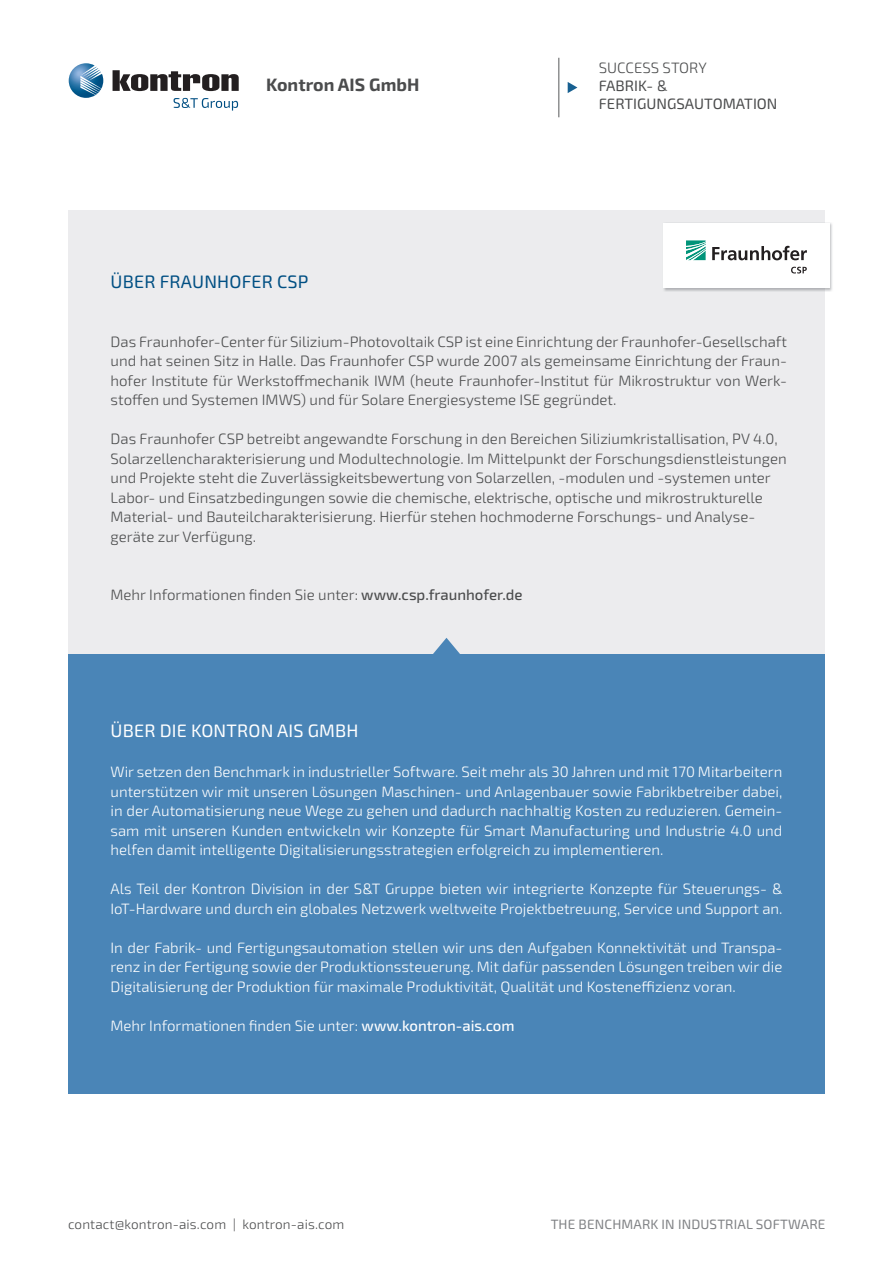
<style>
.page{position:relative;width:893px;height:1263px;background:#fff}
.page>*{position:absolute;margin:0;border:0;box-sizing:border-box;transform-origin:0 0}
.t1{font:18px "Sn T";letter-spacing:.01em;color:#fff}
.t2{font:18px "Sn T";letter-spacing:.01em;color:#004f83}
.t3{font:700 17.85px "Sn T";color:#4b4c4d}
.t4{font:300 15px/19.5px "Sn T";color:#fff;text-align:justify}
.t5{font:300 15px/19.5px "Sn T";color:#4b4c4d;text-align:justify}
.t6{font:15px/18px "Sn T";color:#4b4c4d}
.t7{font:300 13.5px "Sn T";letter-spacing:.01em;color:#4b4c4d}
.t8{font:13.5px "Sn T";letter-spacing:.01em;color:#808285}
.s1{font-weight:500}
</style>
<div class="page">
<img style="left:69px;top:63px;width:34px;height:35px">
<svg style="left:113px;top:70px;width:126px;height:21px"></svg>
<svg style="left:174px;top:98px;width:64px;height:13px"></svg>
<hr style="left:558px;top:58px;width:1px;height:59px;background:#57585a">
<svg style="left:568px;top:82px;width:9px;height:11px"></svg>
<div style="left:68px;top:210px;width:757px;height:448px;background:#ececee"></div>
<div style="left:68px;top:654px;width:757px;height:440px;background:#4a85b7"></div>
<img style="left:664px;top:222px;width:168px;height:70px">
<div style="left:663px;top:223px;width:166px;height:65px;background:#fff"></div>
<svg style="left:433px;top:638px;width:27px;height:16px"></svg>
<svg style="left:686px;top:240px;width:20px;height:20px"></svg>
<svg style="left:712px;top:246px;width:95px;height:14px"></svg>
<svg style="left:791px;top:267px;width:16px;height:6px"></svg>
<p class="t3" style="left:266px;top:74px;width:155px">Kontron AIS GmbH</p>
<p class="t2" style="left:111px;top:271px;width:199px">ÜBER FRAUNHOFER CSP</p>
<p class="t5" style="left:599px;top:59px;width:109px">SUCCESS STORY</p>
<p class="t6" style="left:599px;top:77px;width:180px">FABRIK- &amp;<br>FERTIGUNGSAUTOMATION</p>
<p class="t5" style="left:111px;top:332px;width:678px">Das Fraunhofer-Center für Silizium-Photovoltaik CSP ist eine Einrichtung der Fraunhofer-Gesellschaft und hat seinen Sitz in Halle. Das Fraunhofer CSP wurde 2007 als gemeinsame Einrichtung der Fraun&shy;hofer Institute für Werkstoffmechanik IWM (heute Fraunhofer-Institut für Mikrostruktur von Werk&shy;stoffen und Systemen IMWS) und für Solare Energiesysteme ISE gegründet.</p>
<p class="t5" style="left:111px;top:429px;width:678px;text-align:left">Das Fraunhofer CSP betreibt angewandte Forschung in den Bereichen Siliziumkristallisation, PV 4.0, Solarzellencharakterisierung und Modultechnologie. Im Mittelpunkt der Forschungsdienst leistungen und Projekte steht die Zuverlässigkeitsbewertung von Solarzellen, -modulen und -systemen unter Labor- und Einsatzbedingungen sowie die chemische, elektrische, optische und mikro strukturelle Material- und Bauteilcharakterisierung. Hierfür stehen hochmoderne Forschungs- und Analyse&shy;geräte zur Verfügung.</p>
<p class="t5" style="left:111px;top:585px;width:414px">Mehr Informationen finden Sie unter: <span class="s1">www.csp.fraunhofer.de</span></p>
<p class="t1" style="left:111px;top:720px;width:249px">ÜBER DIE KONTRON AIS GMBH</p>
<p class="t4" style="left:111px;top:763px;width:673px">Wir setzen den Benchmark in industrieller Software. Seit mehr als 30 Jahren und mit 170 Mitarbeitern unterstützen wir mit unseren Lösungen Maschinen- und Anlagenbauer sowie Fabrikbetreiber dabei, in der Automatisierung neue Wege zu gehen und dadurch nachhaltig Kosten zu reduzieren. Gemein&shy;sam mit unseren Kunden entwickeln wir Konzepte für Smart Manufacturing und Industrie 4.0 und helfen damit intelligente Digitalisierungsstrategien erfolgreich zu implementieren.</p>
<p class="t4" style="left:111px;top:880px;width:673px">Als Teil der Kontron Division in der S&amp;T Gruppe bieten wir integrierte Konzepte für Steuerungs- &amp;<br>IoT-Hardware und durch ein globales Netzwerk weltweite Projektbetreuung, Service und Support an.</p>
<p class="t4" style="left:111px;top:938px;width:673px">In der Fabrik- und Fertigungsautomation stellen wir uns den Aufgaben Konnektivität und Transpa&shy;renz in der Fertigung sowie der Produktionssteuerung. Mit dafür passenden Lösungen treiben wir die Digitalisierung der Produktion für maximale Produktivität, Qualität und Kosteneffizienz voran.</p>
<p class="t4" style="left:111px;top:1016px;width:406px">Mehr Informationen finden Sie unter: <span class="s1">www.kontron-ais.com</span></p>
<p class="t7" style="left:68px;top:1216px;width:278px">contact@kontron-ais.com | kontron-ais.com</p>
<p class="t8" style="left:551px;top:1216px;width:276px">THE BENCHMARK IN INDUSTRIAL SOFTWARE</p>
</div>
